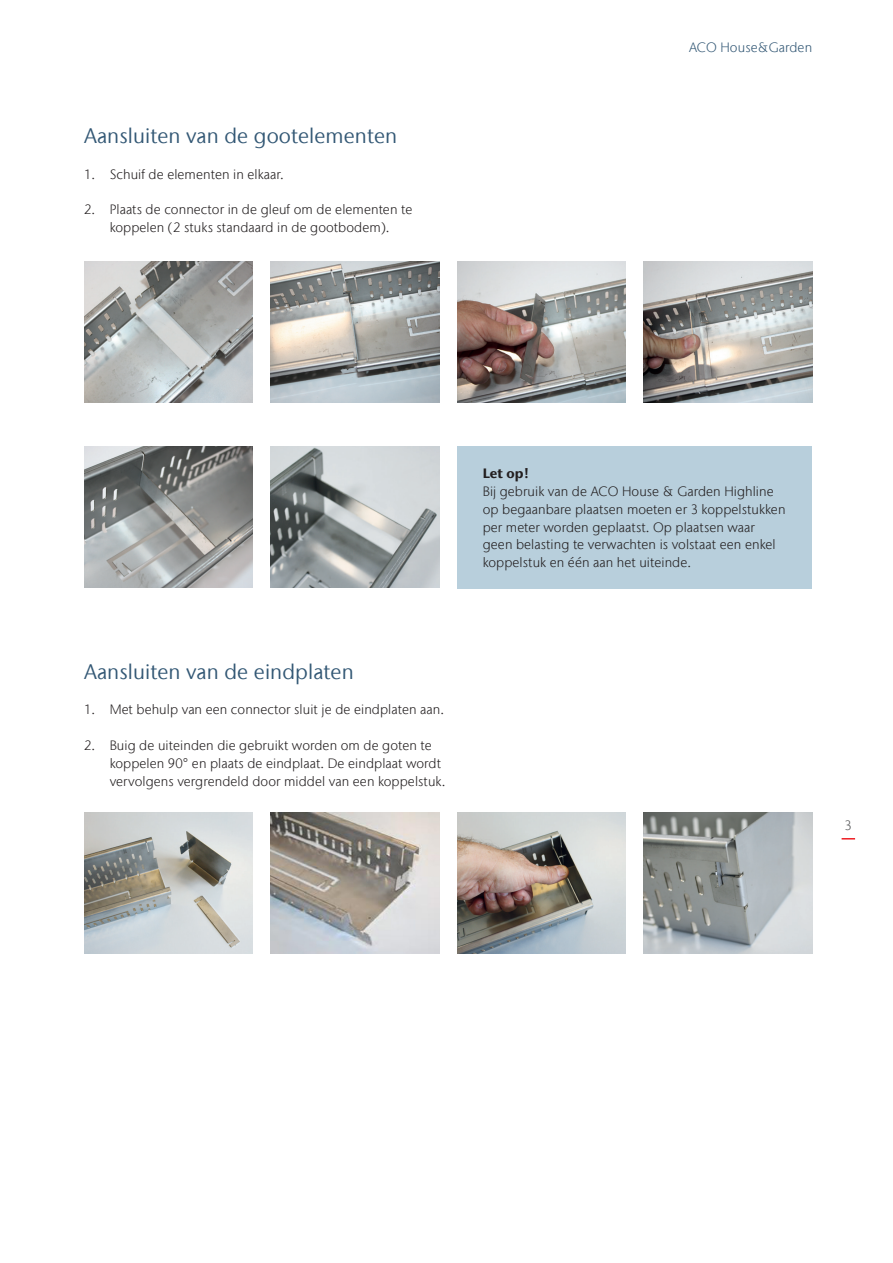
<style>
.page{position:relative;width:893px;height:1263px;background:#fff}
.page>*{position:absolute;margin:0;border:0;box-sizing:border-box;transform-origin:0 0}
.TOC_heading_dark_blue__14pt{font:21px "Stone Sans IIITC Com";letter-spacing:.005em;color:#335875}
.Body_black__9pt{font:300 13.5px/17.9px "Stone Sans IIITC Com";letter-spacing:.005em;color:#231f20}
.t1{font:300 13.5px "Stone Sans IIITC Com";letter-spacing:.005em;color:#335875}
.Body_black__9pt-2{font:700 13.5px "Stone Sans IIITC Com";color:#231f20}
.t2{font:300 13.5px "Stone Sans IIITC Com";color:#57585a}
</style>
<div class="page">
<div style="left:457px;top:446px;width:355px;height:143px;background:#b8cfdc"></div>
<img style="left:84px;top:261px;width:169px;height:142px">
<img style="left:84px;top:812px;width:169px;height:141px">
<img style="left:644px;top:262px;width:168px;height:141px">
<img style="left:271px;top:262px;width:168px;height:141px">
<img style="left:271px;top:812px;width:168px;height:142px">
<img style="left:457px;top:262px;width:169px;height:141px">
<img style="left:84px;top:446px;width:169px;height:142px">
<img style="left:457px;top:812px;width:169px;height:141px">
<img style="left:271px;top:446px;width:168px;height:142px">
<img style="left:644px;top:812px;width:168px;height:141px">
<svg style="left:842px;top:838px;width:13px;height:1px"></svg>
<p class="TOC_heading_dark_blue__14pt" style="left:84px;top:123px;width:314px">Aansluiten van de gootelementen</p>
<p class="Body_black__9pt" style="left:84px;top:165px;width:201px">1. Schuif de elementen in elkaar.</p>
<p class="Body_black__9pt" style="left:84px;top:201px;width:330px;text-align:center">2. Plaats de connector in de gleuf om de elementen te koppelen (2 stuks standaard in de gootbodem).</p>
<p class="t1" style="left:689px;top:38px;width:125px">ACO House&amp;Garden</p>
<p class="TOC_heading_dark_blue__14pt" style="left:84px;top:658px;width:271px">Aansluiten van de eindplaten</p>
<p class="Body_black__9pt" style="left:84px;top:701px;width:361px">1. Met behulp van een connector sluit je de eindplaten aan.</p>
<p class="Body_black__9pt" style="left:110px;top:736px;width:337px;text-indent:-26px">2. Buig de uiteinden die gebruikt worden om de goten te koppelen 90° en plaats de eindplaat. De eindplaat wordt vervolgens vergrendeld door middel van een koppelstuk.</p>
<p class="Body_black__9pt-2" style="left:483px;top:465px;width:48px">Let op!</p>
<p class="Body_black__9pt" style="left:483px;top:482px;width:304px">Bij gebruik van de ACO House &amp; Garden Highline op begaanbare plaatsen moeten er 3 koppelstukken per meter worden geplaatst. Op plaatsen waar geen belasting te verwachten is volstaat een enkel koppelstuk en één aan het uiteinde.</p>
<p class="t2" style="left:845px;top:816px;width:9px">3</p>
</div>
